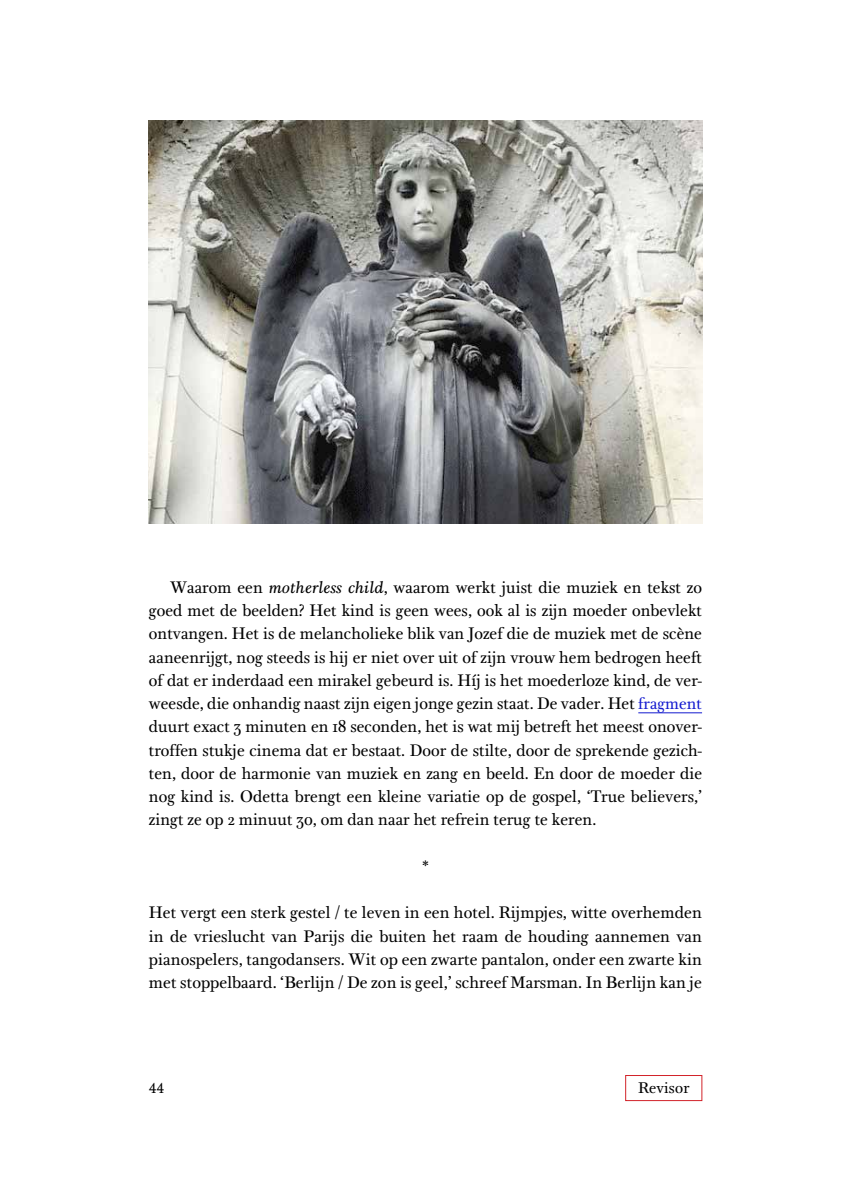
<style>
.page{position:relative;width:851px;height:1191px;background:#fff}
.page>*{position:absolute;margin:0;border:0;box-sizing:border-box;transform-origin:0 0}
.t1{font:16.5px/23.2px "Bonesana STD Regular OSF";color:#000;text-align:justify}
.t2{font:15.3px "Bonesana STD Regular TLF";letter-spacing:.01em;color:#000}
.t3{font:15px "Bonesana STD Regular TLF";color:#000}
.s1{font-family:"Bonesana STD Italic OSF"}
.s2{font-size:16.2px;color:#131acf}
</style>
<div class="page">
<div style="left:625px;top:1075px;width:77px;height:25px;background:#fff;border:1px solid #d2232a"></div>
<hr style="left:638px;top:712px;width:64px;height:1px;background:#131acf">
<img style="left:149px;top:120px;width:553px;height:403px">
<p class="t1" style="left:149px;top:575px;width:554px;text-indent:21px">Waarom een <span class="s1">motherless child</span>, waarom werkt juist die muziek en tekst zo goed met de beelden? Het kind is geen wees, ook al is zijn moeder onbevlekt ontvangen. Het is de melancholieke blik van Jozef die de muziek met de scène aaneenrijgt, nog steeds is hij er niet over uit of zijn vrouw hem bedrogen heeft of dat er inderdaad een mirakel gebeurd is. Híj is het moederloze kind, de ver&shy;weesde, die onhandig naast zijn eigen jonge gezin staat. De vader. Het <span class="s2">fragment </span>duurt exact 3 minuten en 18 seconden, het is wat mij betreft het meest onover&shy;troffen stukje cinema dat er bestaat. Door de stilte, door de sprekende gezich&shy;ten, door de harmonie van muziek en zang en beeld. En door de moeder die nog kind is. Odetta brengt een kleine variatie op de gospel, ‘True believers,’ zingt ze op 2 minuut 30, om dan naar het refrein terug te keren.</p>
<p class="t1" style="left:422px;top:854px;width:8px">*</p>
<p class="t1" style="left:149px;top:901px;width:554px">Het vergt een sterk gestel / te leven in een hotel. Rijmpjes, witte overhemden in de vrieslucht van Parijs die buiten het raam de houding aannemen van pianospelers, tangodansers. Wit op een zwarte pantalon, onder een zwarte kin met stoppelbaard. ‘Berlijn / De zon is geel,’ schreef Marsman. In Berlijn kan je</p>
<p class="t3" style="left:149px;top:1079px;width:17px">44</p>
<p class="t2" style="left:638px;top:1078px;width:53px">Revisor</p>
</div>
